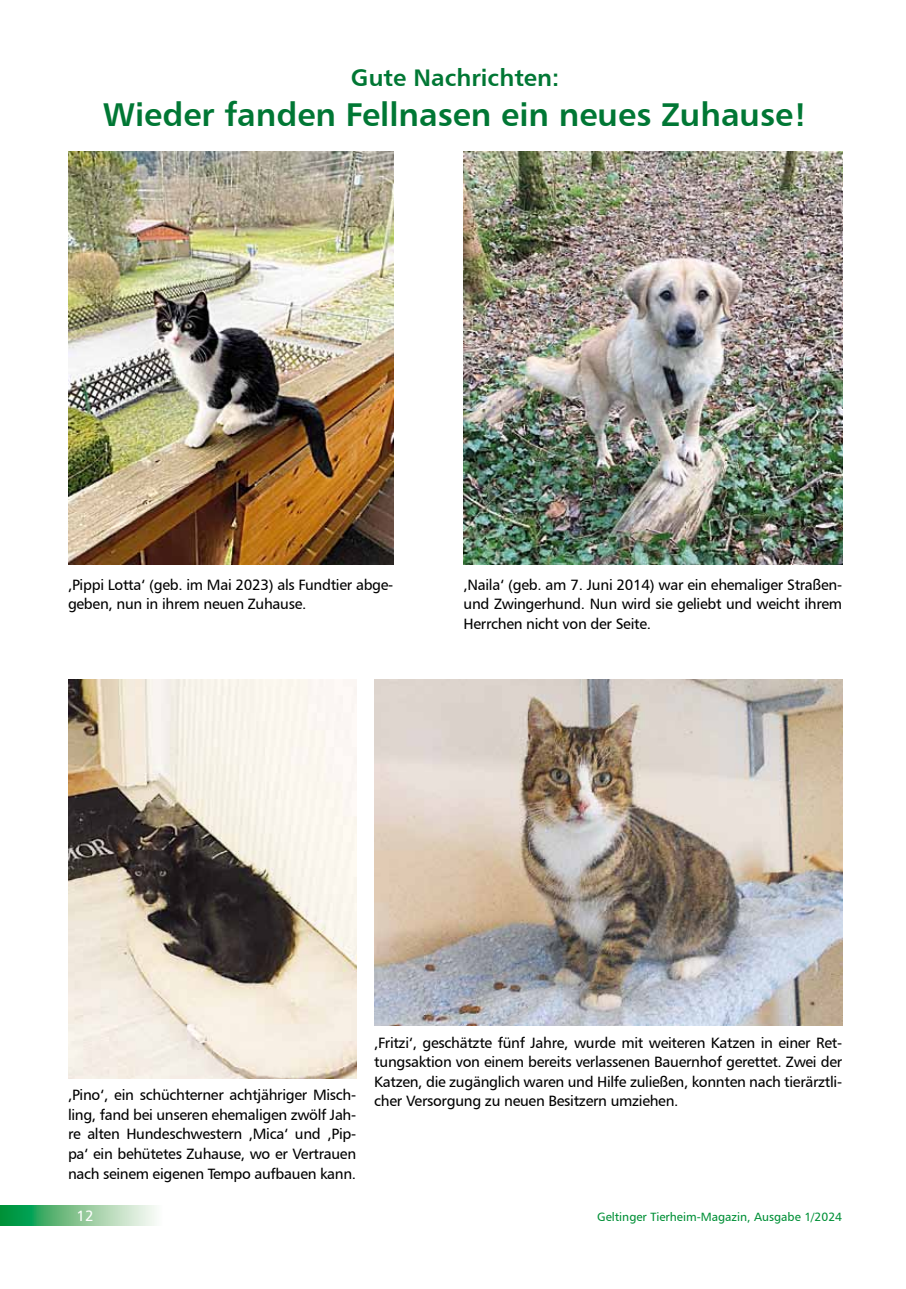
<style>
.page{position:relative;width:906px;height:1289px;background:#fff}
.page>*{position:absolute;margin:0;border:0;box-sizing:border-box;transform-origin:0 0}
.t1{font:33px "Humanist 777 BT Bold B";color:#007734}
.t2{font:24px "Humanist 777 BT Bold B";color:#007734}
.t3{font:15px/19.5px "Humanist 777 BT Roman B";letter-spacing:-.02em;color:#000;text-align:justify}
.t4{font:15px "Humanist 777 BT Roman B";color:#fff}
.t5{font:12px "Humanist 777 BT Roman B";color:#009037}
</style>
<div class="page">
<svg style="left:0;top:1205px;width:155px;height:20px"></svg>
<img style="left:68px;top:151px;width:325px;height:413px">
<img style="left:68px;top:679px;width:288px;height:399px">
<img style="left:463px;top:151px;width:379px;height:413px">
<img style="left:374px;top:679px;width:468px;height:346px">
<h2 class="t2" style="left:351px;top:63px;width:210px">Gute Nachrichten:</h2>
<h1 class="t1" style="left:103px;top:94px;width:705px">Wieder fanden Fellnasen ein neues Zuhause!</h1>
<p class="t3" style="left:68px;top:574px;width:327px">‚Pippi Lotta‘ (geb. im Mai 2023) als Fundtier abge&shy;geben, nun in ihrem neuen Zuhause.</p>
<p class="t3" style="left:463px;top:574px;width:380px">‚Naila‘ (geb. am 7. Juni 2014) war ein ehemaliger Straßen&shy;und Zwingerhund. Nun wird sie geliebt und weicht ihrem Herrchen nicht von der Seite.</p>
<p class="t3" style="left:68px;top:1085px;width:290px">‚Pino‘, ein schüchterner achtjähriger Misch&shy;ling, fand bei unseren ehemaligen zwölf Jah&shy;re alten Hundeschwestern ‚Mica‘ und ‚Pip&shy;pa‘ ein behütetes Zuhause, wo er Vertrauen nach seinem eigenen Tempo aufbauen kann.</p>
<p class="t3" style="left:374px;top:1032px;width:469px">‚Fritzi‘, geschätzte fünf Jahre, wurde mit weiteren Katzen in einer Ret&shy;tungsaktion von einem bereits verlassenen Bauernhof gerettet. Zwei der Katzen, die zugänglich waren und Hilfe zuließen, konnten nach tierärztli&shy;cher Versorgung zu neuen Besitzern umziehen.</p>
<p class="t4" style="left:77px;top:1206px;width:19px">12</p>
<p class="t5" style="left:597px;top:1208px;width:246px">Geltinger Tierheim-Magazin, Ausgabe 1/2024</p>
</div>
